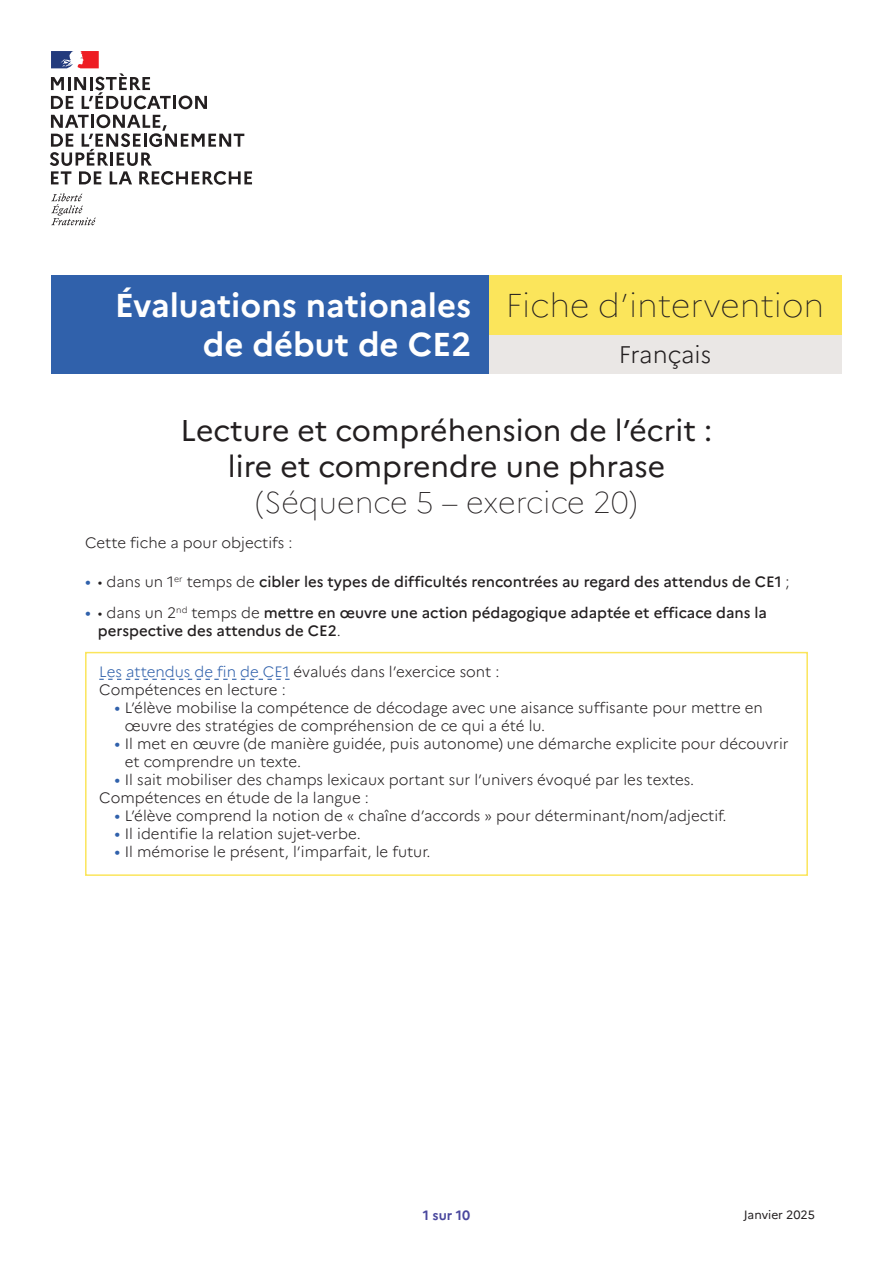
<style>
.page{position:relative;width:893px;height:1263px;background:#fff}
.page>*{position:absolute;margin:0;border:0;box-sizing:border-box;transform-origin:0 0}
.t1{font:700 33px/39.6px "Marianne";color:#fff}
._01_Titre_de_la_fiche{font:30px/36px "Marianne";color:#231f20;text-align:center}
.t2{font:300 24px "Marianne";color:#231f20}
._08_txt_encadré{font:300 15px/18px "Marianne";color:#231f20}
.t3{font:500 15px/18px "Marianne";color:#231f20}
.Corps{font:300 15px "Marianne";color:#231f20}
.Texte_courant{font:300 15px "Marianne";color:#231f20}
.t4{font:700 13.5px "Marianne";color:#4a489e}
.t5{font:12px "Marianne";color:#231f20}
.s1{font-weight:100;color:#231f20}
.s2{font-weight:100}
.s3{font-weight:400;font-size:16.5px;color:#3061ab}
.s4{font-weight:300}
.s5{color:#3061ab}
</style>
<div class="page">
<svg style="left:50px;top:51px;width:202px;height:134px"></svg>
<svg style="left:51px;top:193px;width:45px;height:32px"></svg>
<div style="left:488px;top:335px;width:354px;height:38px;background:#eae7e5"></div>
<div style="left:488px;top:275px;width:354px;height:60px;background:#fbe55b"></div>
<div style="left:51px;top:275px;width:437px;height:98px;background:#3061ab"></div>
<svg style="left:99px;top:679px;width:191px;height:1px"></svg>
<div style="left:85px;top:652px;width:723px;height:224px;border:2px solid #fbe55b"></div>
<h1 class="t1" style="left:203px;top:285px;width:623px;text-indent:-88px">Évaluations nationales <span class="s1">Fiche d’intervention </span>de début de CE2</h1>
<h3 class="t2" style="left:619px;top:340px;width:94px">Français</h3>
<p class="_01_Titre_de_la_fiche" style="left:181px;top:412px;width:533px">Lecture et compréhension de l’écrit : lire et comprendre une phrase <span class="s2">(Séquence 5 – exercice 20)</span></p>
<p class="Texte_courant" style="left:85px;top:534px;width:209px">Cette fiche a pour objectifs :</p>
<p class="t3" style="left:85px;top:573px;width:706px"><span class="s3">•</span> <span class="s4">• dans un 1</span><sup>er</sup> <span class="s4">temps de</span> cibler les types de difficultés rencontrées au regard des attendus de CE1 <span class="s4">;</span></p>
<p class="t3" style="left:98px;top:604px;width:671px;text-indent:-13px"><span class="s3">•</span> <span class="s4">• dans un 2</span><sup>nd</sup> <span class="s4">temps de</span> mettre en œuvre une action pédagogique adaptée et efficace dans la perspective des attendus de CE2<span class="s4">.</span></p>
<p class="_08_txt_encadré" style="left:99px;top:663px;width:402px"><span class="s5">Les attendus de fin de CE1</span> évalués dans l’exercice sont :</p>
<p class="Corps" style="left:99px;top:681px;width:188px">Compétences en lecture :</p>
<p class="_08_txt_encadré" style="left:125px;top:699px;width:640px;text-indent:-10px"><span class="s3">•</span> L’élève mobilise la compétence de décodage avec une aisance suffisante pour mettre en œuvre des stratégies de compréhension de ce qui a été lu.</p>
<p class="_08_txt_encadré" style="left:125px;top:735px;width:665px;text-indent:-10px"><span class="s3">•</span> Il met en œuvre (de manière guidée, puis autonome) une démarche explicite pour découvrir et comprendre un texte.</p>
<p class="_08_txt_encadré" style="left:115px;top:771px;width:581px"><span class="s3">•</span> Il sait mobiliser des champs lexicaux portant sur l’univers évoqué par les textes.</p>
<p class="Corps" style="left:99px;top:789px;width:271px">Compétences en étude de la langue :</p>
<p class="_08_txt_encadré" style="left:115px;top:807px;width:614px"><span class="s3">•</span> L’élève comprend la notion de « chaîne d’accords » pour déterminant/nom/adjectif.</p>
<p class="_08_txt_encadré" style="left:115px;top:825px;width:248px"><span class="s3">•</span> Il identifie la relation sujet-verbe.</p>
<p class="_08_txt_encadré" style="left:115px;top:843px;width:318px"><span class="s3">•</span> Il mémorise le présent, l’imparfait, le futur.</p>
<p class="t4" style="left:423px;top:1207px;width:49px">1 sur 10</p>
<p class="t5" style="left:744px;top:1208px;width:73px">Janvier 2025</p>
</div>
